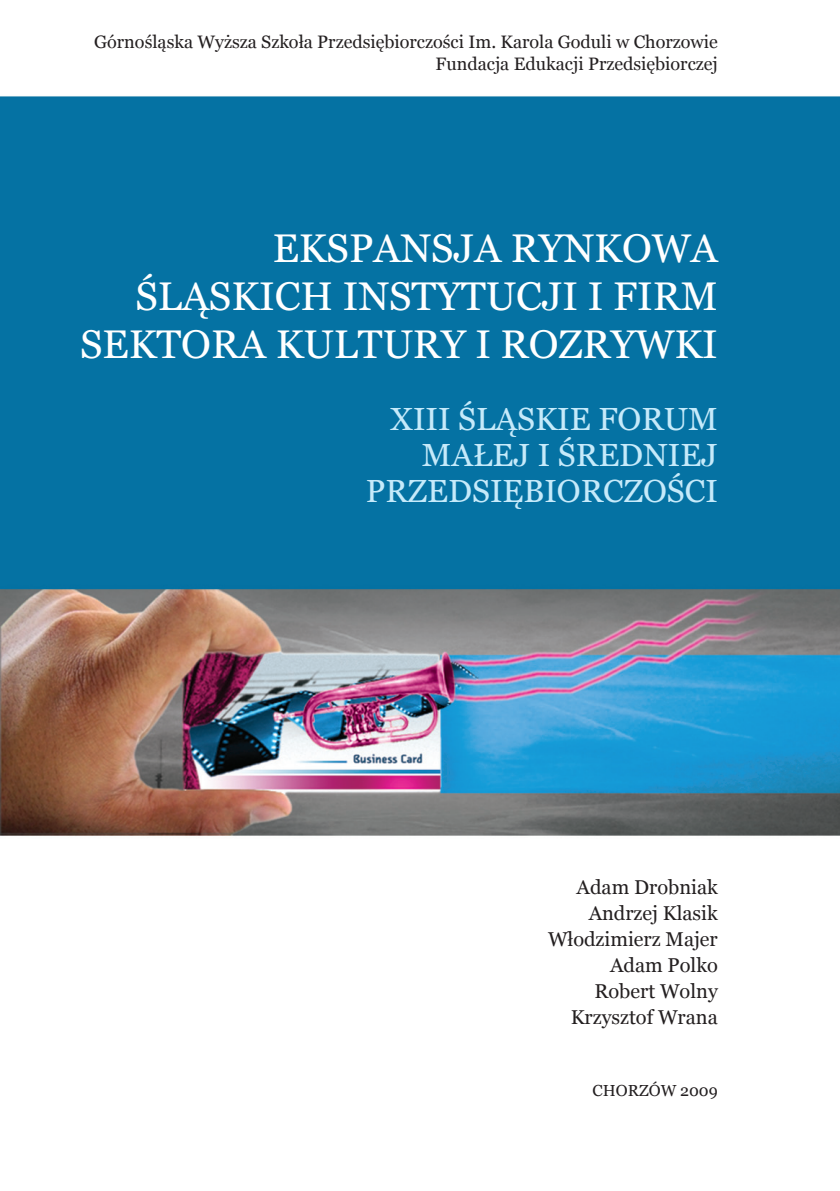
<style>
.page{position:relative;width:840px;height:1191px;background:#fff}
.page>*{position:absolute;margin:0;border:0;box-sizing:border-box;transform-origin:0 0}
.t1{font:40px/48px "Georgia";color:#fff;text-align:right}
.t2{font:32px/36px "Georgia";color:#c6eafa;text-align:right}
.t3{font:20px/26px "Georgia";color:#231f20;text-align:right}
.t4{font:18px/22px "Georgia";color:#231f20;text-align:right}
.t5{font:16px "Georgia";color:#231f20}
</style>
<div class="page">
<img style="left:0;top:96px;width:839px;height:740px">
<p class="t4" style="left:94px;top:30px;width:624px">Górnośląska Wyższa Szkoła Przedsiębiorczości Im. Karola Goduli w Chorzowie<br>Fundacja Edukacji Przedsiębiorczej</p>
<h1 class="t1" style="left:80px;top:224px;width:639px">EKSPANSJA RYNKOWA<br>ŚLĄSKICH INSTYTUCJI I FIRM<br>SEKTORA KULTURY I ROZRYWKI</h1>
<h2 class="t2" style="left:365px;top:401px;width:353px">XIII ŚLĄSKIE FORUM<br>MAŁEJ I ŚREDNIEJ<br>PRZEDSIĘBIORCZOŚCI</h2>
<p class="t3" style="left:547px;top:874px;width:171px">Adam Drobniak<br>Andrzej Klasik<br>Włodzimierz Majer<br>Adam Polko<br>Robert Wolny<br>Krzysztof Wrana</p>
<p class="t5" style="left:592px;top:1081px;width:127px">CHORZÓW 2009</p>
</div>
